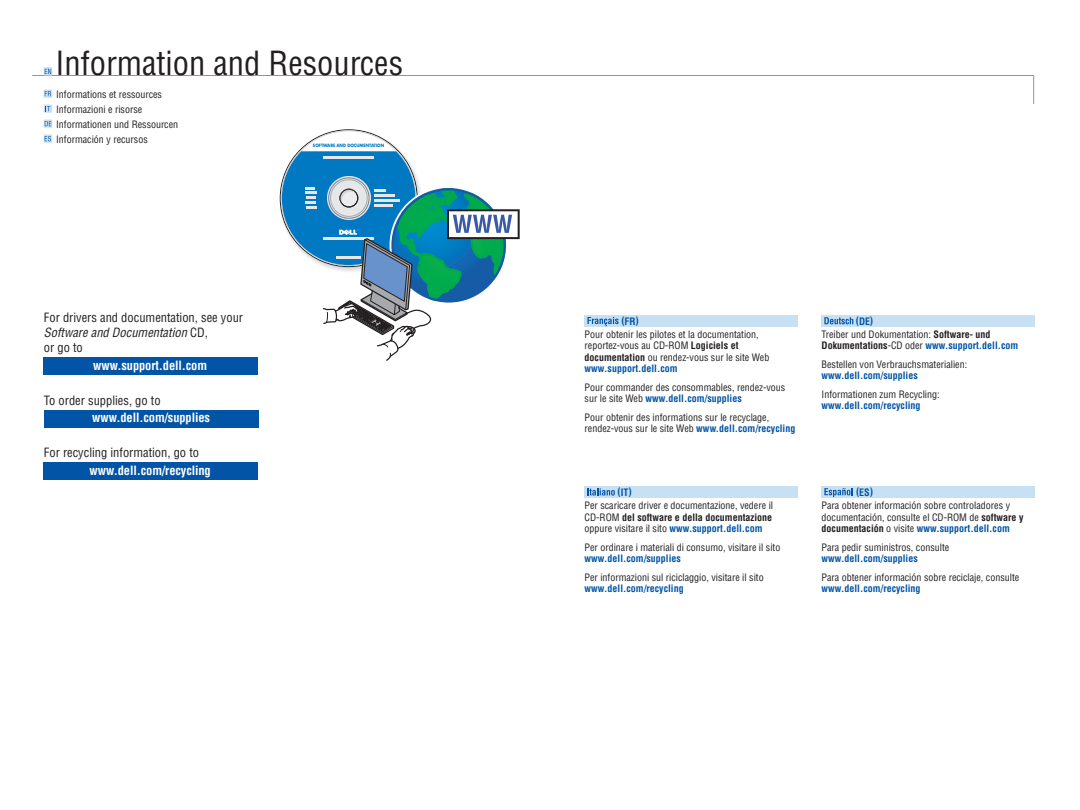
<style>
.page{position:relative;width:1080px;height:810px;background:#fff}
.page>*{position:absolute;margin:0;border:0;box-sizing:border-box;transform-origin:0 0}
.t1{font:condensed 32.5px "Helvetica";color:#231f20}
.t2{font:condensed 12.5px/15px "Helvetica";color:#231f20}
.t3{font:700 condensed 12.5px "Helvetica";letter-spacing:-.01em;color:#fff}
.t4{font:condensed 10px/11.2px "Helvetica";color:#231f20}
.t5{font:700 condensed 10px "Helvetica";color:#0154a6}
.t6{font:700 4.38px "Futura";color:#0079c2;scale:.9 1}
.s1{font-style:italic}
.s2{font-weight:700}
.s3{font-weight:700;color:#0154a6}
</style>
<div class="page">
<div style="left:43px;top:358px;width:215px;height:17px;background:#0154a6"></div>
<div style="left:44px;top:410px;width:215px;height:17px;background:#0154a6"></div>
<div style="left:43px;top:462px;width:215px;height:18px;background:#0154a6"></div>
<svg style="left:281px;top:130px;width:239px;height:231px"></svg>
<svg style="left:44px;top:105px;width:8px;height:8px"></svg>
<svg style="left:44px;top:120px;width:8px;height:8px"></svg>
<svg style="left:45px;top:121px;width:6px;height:5px"></svg>
<svg style="left:44px;top:134px;width:8px;height:9px"></svg>
<svg style="left:45px;top:136px;width:6px;height:5px"></svg>
<svg style="left:44px;top:67px;width:8px;height:9px"></svg>
<svg style="left:32px;top:69px;width:1002px;height:42px"></svg>
<div style="left:585px;top:315px;width:213px;height:12px;background:#c7e0f3"></div>
<svg style="left:587px;top:317px;width:32px;height:9px"></svg>
<div style="left:585px;top:487px;width:213px;height:11px;background:#c7e0f3"></div>
<svg style="left:587px;top:488px;width:28px;height:8px"></svg>
<div style="left:822px;top:316px;width:213px;height:11px;background:#c7e0f3"></div>
<svg style="left:824px;top:317px;width:29px;height:7px"></svg>
<div style="left:822px;top:487px;width:213px;height:11px;background:#c7e0f3"></div>
<svg style="left:824px;top:488px;width:29px;height:9px"></svg>
<h1 class="t1" style="left:55px;top:43px;width:349px">Information and Resources</h1>
<p class="t4" style="left:56px;top:86px;width:123px;line-height:15px">Informations et ressources<br>Informazioni e risorse<br>Informationen und Ressourcen<br>Información y recursos</p>
<p class="t6" style="left:313px;top:143px;width:81px">SOFTWARE AND DOCUMENTATION</p>
<p class="t2" style="left:44px;top:310px;width:201px">For drivers and documentation, see your<br><span class="s1">Software and Documentation</span> CD,<br>or go to</p>
<p class="t3" style="left:93px;top:358px;width:115px">www.support.dell.com</p>
<p class="t2" style="left:44px;top:393px;width:118px">To order supplies, go to</p>
<p class="t3" style="left:92px;top:410px;width:119px">www.dell.com/supplies</p>
<p class="t2" style="left:44px;top:445px;width:157px">For recycling information, go to</p>
<p class="t3" style="left:90px;top:462px;width:123px">www.dell.com/recycling</p>
<p class="t5" style="left:621px;top:315px;width:19px">(FR)</p>
<p class="t4" style="left:585px;top:329px;width:186px">Pour obtenir les pilotes et la documentation, reportez-vous au CD-ROM <span class="s2">Logiciels et documentation</span> ou rendez-vous sur le site Web <span class="s3">www.support.dell.com</span></p>
<p class="t4" style="left:585px;top:381px;width:202px">Pour commander des consommables, rendez-vous sur le site Web <span class="s3">www.dell.com/supplies</span></p>
<p class="t4" style="left:585px;top:411px;width:212px">Pour obtenir des informations sur le recyclage, rendez-vous sur le site Web <span class="s3">www.dell.com/recycling</span></p>
<p class="t5" style="left:618px;top:486px;width:16px">(IT)</p>
<p class="t4" style="left:585px;top:500px;width:190px;text-align:justify">Per scaricare driver e documentazione, vedere il CD-ROM <span class="s2">del software e della documentazione </span>oppure visitare il sito <span class="s3">www.support.dell.com</span></p>
<p class="t4" style="left:585px;top:541px;width:197px">Per ordinare i materiali di consumo, visitare il sito</p>
<p class="t5" style="left:585px;top:552px;width:98px">www.dell.com/supplies</p>
<p class="t4" style="left:585px;top:571px;width:181px">Per informazioni sul riciclaggio, visitare il sito</p>
<p class="t5" style="left:585px;top:582px;width:101px">www.dell.com/recycling</p>
<p class="t4" style="left:822px;top:314px;width:170px;line-height:13.5px;text-indent:34px"><span class="s3">(DE)<br></span>Treiber und Dokumentation: <span class="s2">Software- und</span></p>
<p class="t4" style="left:822px;top:336px;width:198px;line-height:18.8px"><span class="s2">Dokumentations</span>-CD oder <span class="s3">www.support.dell.com<br></span>Bestellen von Verbrauchsmaterialien:</p>
<p class="t5" style="left:822px;top:369px;width:98px">www.dell.com/supplies</p>
<p class="t4" style="left:822px;top:389px;width:120px">Informationen zum Recycling:</p>
<p class="t5" style="left:822px;top:399px;width:101px">www.dell.com/recycling</p>
<p class="t5" style="left:856px;top:486px;width:18px">(ES)</p>
<p class="t4" style="left:822px;top:500px;width:203px">Para obtener información sobre controladores y documentación, consulte el CD-ROM de <span class="s2">software y documentación</span> o visite <span class="s3">www.support.dell.com</span></p>
<p class="t4" style="left:822px;top:541px;width:129px">Para pedir suministros, consulte</p>
<p class="t5" style="left:822px;top:552px;width:98px">www.dell.com/supplies</p>
<p class="t4" style="left:822px;top:571px;width:199px">Para obtener información sobre reciclaje, consulte</p>
<p class="t5" style="left:822px;top:582px;width:101px">www.dell.com/recycling</p>
</div>
